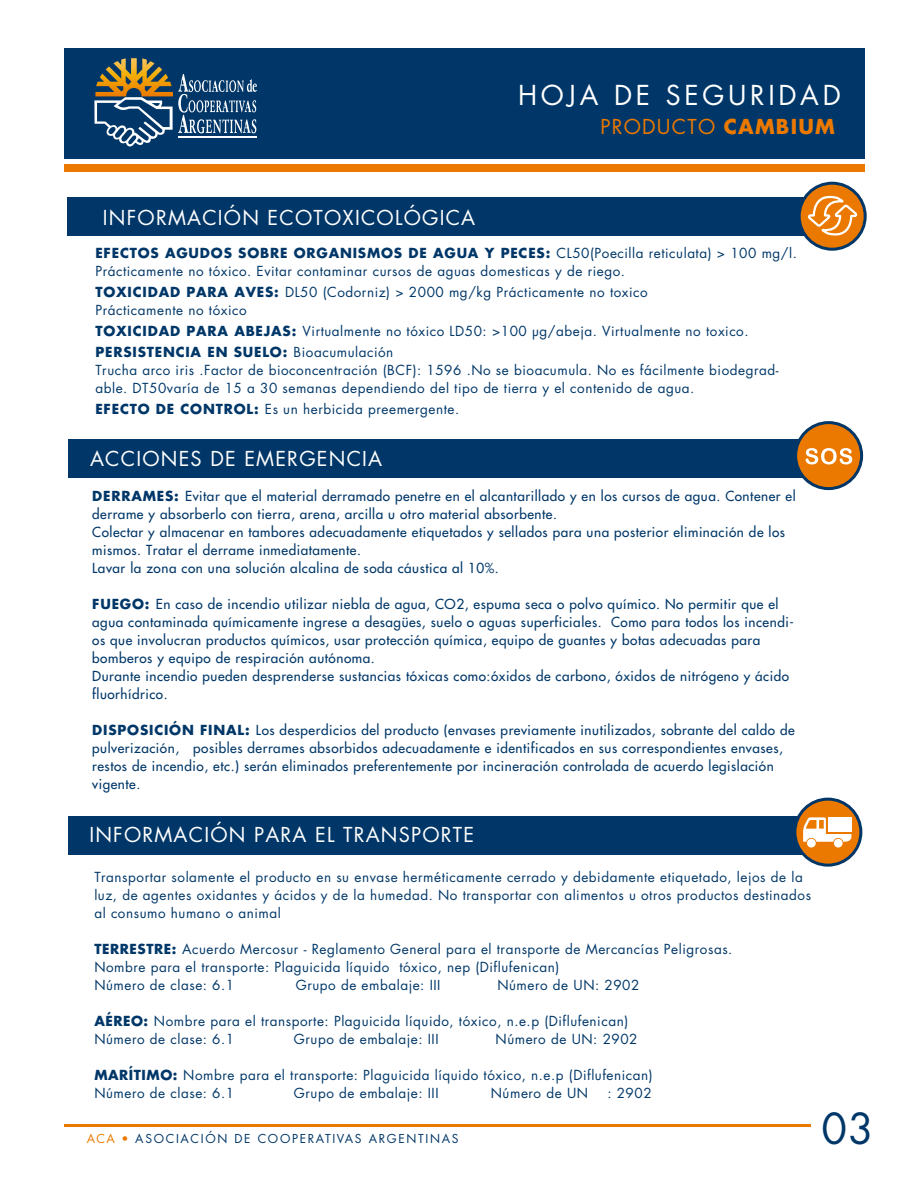
<style>
.page{position:relative;width:918px;height:1188px;background:#fff}
.page>*{position:absolute;margin:0;border:0;box-sizing:border-box;transform-origin:0 0}
.t1{font:41.55px "Futura";color:#003768}
.t2{font:26.7px "Futura";letter-spacing:.14em;color:#fff}
.t3{font:19.95px "Futura";letter-spacing:.06em;color:#fff}
.t4{font:19.95px "Futura";letter-spacing:.06em;color:#eb7900}
.t5{font:13.5px/18px "Futura";letter-spacing:.04em;color:#003768}
.t6{font:13.5px/18px "Futura";letter-spacing:.04em;color:#003768}
.t7{font:12px "Futura";letter-spacing:.14em;color:#003768}
.s1{font-weight:700}
.s2{color:#eb7900}
</style>
<div class="page">
<div style="left:64px;top:48px;width:801px;height:111px;background:#003768"></div>
<div style="left:64px;top:165px;width:801px;height:7px;background:#eb7900"></div>
<svg style="left:94px;top:58px;width:163px;height:89px"></svg>
<hr style="left:64px;top:1124px;width:746px;height:2px;background:#eb7900">
<div style="left:68px;top:816px;width:737px;height:38px;background:#003768"></div>
<div style="left:795px;top:798px;width:66px;height:66px;background:#eb7900;border-radius:50%"></div>
<div style="left:793px;top:798px;width:69px;height:69px;border:3px solid #003768;border-radius:50%"></div>
<div style="left:67px;top:197px;width:760px;height:38px;background:#003768"></div>
<svg style="left:799px;top:183px;width:66px;height:66px"></svg>
<div style="left:798px;top:182px;width:69px;height:69px;border:3px solid #003768;border-radius:50%"></div>
<svg style="left:807px;top:196px;width:51px;height:40px;background:#ee973a"></svg>
<div style="left:828px;top:818px;width:24px;height:14px;background:#fff"></div>
<div style="left:807px;top:839px;width:9px;height:9px;background:#fff;border-radius:50%"></div>
<div style="left:834px;top:839px;width:9px;height:9px;background:#fff;border-radius:50%"></div>
<svg style="left:803px;top:817px;width:48px;height:25px"></svg>
<div style="left:69px;top:440px;width:737px;height:38px;background:#003768"></div>
<div style="left:796px;top:423px;width:66px;height:66px;background:#eb7900;border-radius:50%"></div>
<div style="left:794px;top:421px;width:69px;height:69px;border:3px solid #003768;border-radius:50%"></div>
<svg style="left:806px;top:448px;width:46px;height:16px"></svg>
<h2 class="t2" style="left:518px;top:77px;width:324px">HOJA DE SEGURIDAD</h2>
<h3 class="t4" style="left:600px;top:113px;width:236px">PRODUCTO <span class="s1">CAMBIUM</span></h3>
<h3 class="t3" style="left:103px;top:204px;width:374px">INFORMACIÓN ECOTOXICOLÓGICA</h3>
<p class="t5" style="left:95px;top:244px;width:703px"><span class="s1">EFECTOS AGUDOS SOBRE ORGANISMOS DE AGUA Y PECES:</span> CL50(Poecilla reticulata) &gt; 100 mg/l.<br>Prácticamente no tóxico. Evitar contaminar cursos de aguas domesticas y de riego.</p>
<p class="t5" style="left:95px;top:283px;width:554px"><span class="s1">TOXICIDAD PARA AVES:</span> DL50 (Codorniz) &gt; 2000 mg/kg Prácticamente no toxico<br>Prácticamente no tóxico</p>
<p class="t5" style="left:95px;top:321px;width:655px;line-height:21px"><span class="s1">TOXICIDAD PARA ABEJAS:</span> Virtualmente no tóxico LD50: &gt;100 µg/abeja. Virtualmente no toxico.<br><span class="s1">PERSISTENCIA EN SUELO:</span> Bioacumulación</p>
<p class="t5" style="left:95px;top:361px;width:685px">Trucha arco iris .Factor de bioconcentración (BCF): 1596 .No se bioacumula. No es fácilmente biodegrad&shy;able. DT50varía de 15 a 30 semanas dependiendo del tipo de tierra y el contenido de agua.</p>
<p class="t5" style="left:95px;top:400px;width:365px"><span class="s1">EFECTO DE CONTROL:</span> Es un herbicida preemergente.</p>
<h3 class="t3" style="left:90px;top:444px;width:294px">ACCIONES DE EMERGENCIA</h3>
<p class="t6" style="left:92px;top:487px;width:705px"><span class="s1">DERRAMES:</span> Evitar que el material derramado penetre en el alcantarillado y en los cursos de agua. Contener el derrame y absorberlo con tierra, arena, arcilla u otro material absorbente.<br>Colectar y almacenar en tambores adecuadamente etiquetados y sellados para una posterior eliminación de los mismos. Tratar el derrame inmediatamente.<br>Lavar la zona con una solución alcalina de soda cáustica al 10%.</p>
<p class="t6" style="left:92px;top:595px;width:703px"><span class="s1">FUEGO:</span> En caso de incendio utilizar niebla de agua, CO2, espuma seca o polvo químico. No permitir que el agua contaminada químicamente ingrese a desagües, suelo o aguas superficiales. Como para todos los incendi&shy;os que involucran productos químicos, usar protección química, equipo de guantes y botas adecuadas para bomberos y equipo de respiración autónoma.<br>Durante incendio pueden desprenderse sustancias tóxicas como:óxidos de carbono, óxidos de nitrógeno y ácido fluorhídrico.</p>
<p class="t6" style="left:92px;top:721px;width:704px"><span class="s1">DISPOSICIÓN FINAL:</span> Los desperdicios del producto (envases previamente inutilizados, sobrante del caldo de pulverización, posibles derrames absorbidos adecuadamente e identificados en sus correspondientes envases, restos de incendio, etc.) serán eliminados preferentemente por incineración controlada de acuerdo legislación vigente.</p>
<h3 class="t3" style="left:89px;top:821px;width:386px">INFORMACIÓN PARA EL TRANSPORTE</h3>
<p class="t5" style="left:94px;top:868px;width:718px">Transportar solamente el producto en su envase herméticamente cerrado y debidamente etiquetado, lejos de la luz, de agentes oxidantes y ácidos y de la humedad. No transportar con alimentos u otros productos destinados al consumo humano o animal</p>
<p class="t5" style="left:94px;top:940px;width:640px"><span class="s1">TERRESTRE:</span> Acuerdo Mercosur - Reglamento General para el transporte de Mercancías Peligrosas.<br>Nombre para el transporte: Plaguicida líquido tóxico, nep (Diflufenican)<br>Número de clase: 6.1</p>
<p class="t5" style="left:296px;top:976px;width:146px">Grupo de embalaje: III</p>
<p class="t5" style="left:497px;top:976px;width:144px">Número de UN: 2902</p>
<p class="t5" style="left:94px;top:1012px;width:535px"><span class="s1">AÉREO:</span> Nombre para el transporte: Plaguicida líquido, tóxico, n.e.p (Diflufenican)<br>Número de clase: 6.1</p>
<p class="t5" style="left:294px;top:1030px;width:146px">Grupo de embalaje: III</p>
<p class="t5" style="left:496px;top:1030px;width:144px">Número de UN: 2902</p>
<p class="t5" style="left:94px;top:1066px;width:560px"><span class="s1">MARÍTIMO:</span> Nombre para el transporte: Plaguicida líquido tóxico, n.e.p (Diflufenican)<br>Número de clase: 6.1</p>
<p class="t5" style="left:294px;top:1084px;width:146px">Grupo de embalaje: III</p>
<p class="t5" style="left:491px;top:1084px;width:99px">Número de UN</p>
<p class="t5" style="left:607px;top:1084px;width:46px">: 2902</p>
<p class="t7" style="left:87px;top:1130px;width:373px"><span class="s2">ACA •</span> ASOCIACIÓN DE COOPERATIVAS ARGENTINAS</p>
<h1 class="t1" style="left:822px;top:1101px;width:54px">03</h1>
</div>
